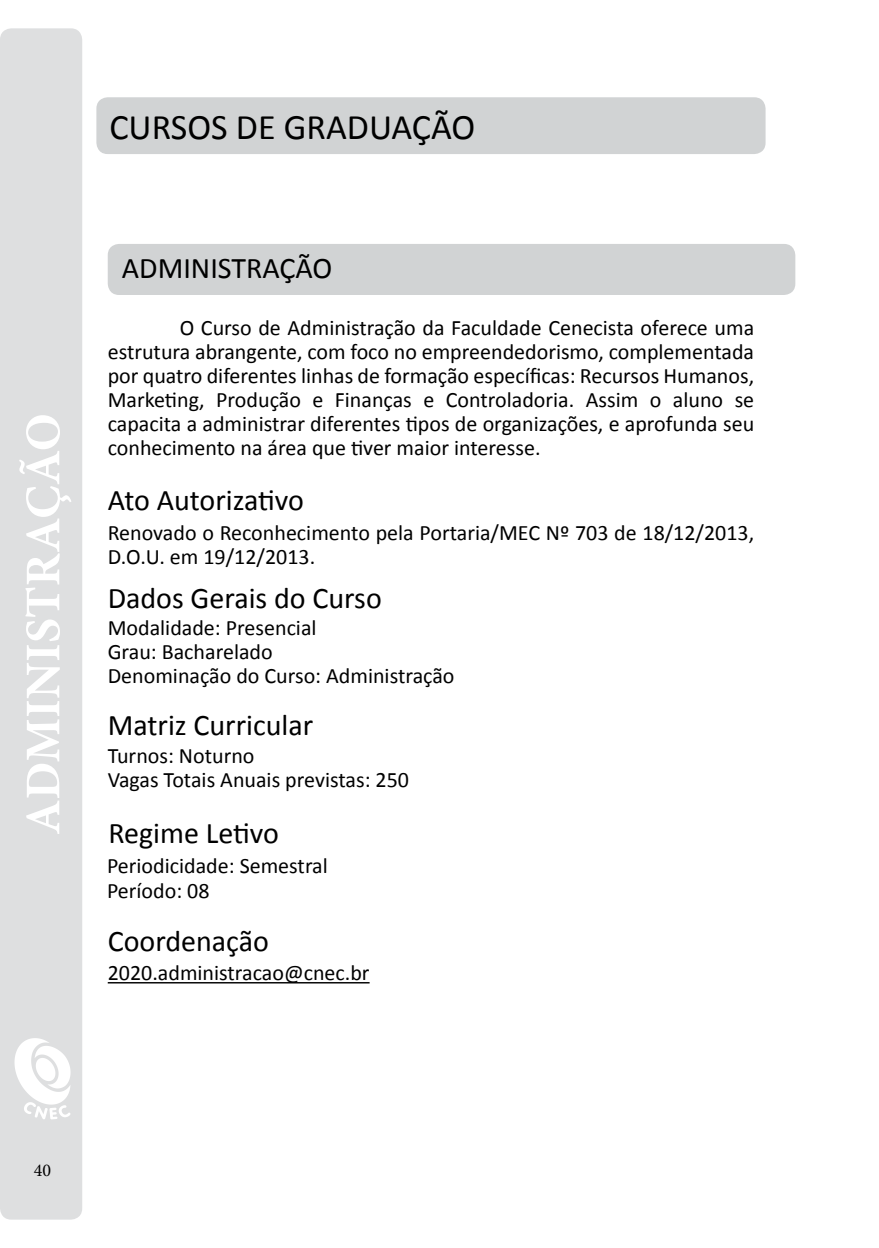
<style>
.page{position:relative;width:879px;height:1248px;background:#fff}
.page>*{position:absolute;margin:0;border:0;box-sizing:border-box;transform-origin:0 0}
.t1{font:700 50px "Minion Pro";color:#fff}
.t2{font:36px "Calibri";color:#000}
.t3{font:30px "Calibri";color:#000}
.t4{font:22px/24px "Calibri";color:#000}
.t5{font:18px "Minion Pro";color:#000}
</style>
<div class="page">
<div style="left:0;top:28px;width:82px;height:1191px;background:#dedfe0;border-radius:11px"></div>
<svg style="left:15px;top:1038px;width:56px;height:81px"></svg>
<div style="left:108px;top:244px;width:687px;height:51px;background:#d1d3d4;border-radius:11px"></div>
<hr style="left:108px;top:981px;width:262px;height:2px;background:#000">
<div style="left:96px;top:97px;width:669px;height:57px;background:#d1d3d4;border-radius:11px"></div>
<h2 class="t2" style="left:109px;top:104px;width:367px">CURSOS DE GRADUAÇÃO</h2>
<h1 class="t1" style="left:8px;top:834px;width:423px;rotate:-90deg">ADMINISTRAÇÃO</h1>
<h3 class="t3" style="left:122px;top:249px;width:212px">ADMINISTRAÇÃO</h3>
<p class="t4" style="left:108px;top:315px;width:648px;text-align:justify;text-indent:72px">O Curso de Administração da Faculdade Cenecista oferece uma estrutura abrangente, com foco no empreendedorismo, complementada por quatro diferentes linhas de formação específicas: Recursos Humanos, Marketing, Produção e Finanças e Controladoria. Assim o aluno se capacita a administrar diferentes tipos de organizações, e aprofunda seu conhecimento na área que tiver maior interesse.</p>
<h3 class="t3" style="left:108px;top:481px;width:198px">Ato Autorizativo</h3>
<p class="t4" style="left:108px;top:520px;width:648px">Renovado o Reconhecimento pela Portaria/MEC Nº 703 de 18/12/2013,<br>D.O.U. em 19/12/2013.</p>
<h3 class="t3" style="left:108px;top:579px;width:275px">Dados Gerais do Curso</h3>
<p class="t4" style="left:108px;top:616px;width:348px">Modalidade: Presencial<br>Grau: Bacharelado<br>Denominação do Curso: Administração</p>
<h3 class="t3" style="left:108px;top:705px;width:207px">Matriz Curricular</h3>
<p class="t4" style="left:108px;top:743px;width:303px">Turnos: Noturno<br>Vagas Totais Anuais previstas: 250</p>
<h3 class="t3" style="left:108px;top:813px;width:172px">Regime Letivo</h3>
<p class="t4" style="left:107px;top:854px;width:222px">Periodicidade: Semestral<br>Período: 08</p>
<h3 class="t3" style="left:108px;top:922px;width:163px">Coordenação</h3>
<p class="t4" style="left:108px;top:960px;width:263px">2020.administracao@cnec.br</p>
<p class="t5" style="left:34px;top:1157px;width:19px">40</p>
</div>
